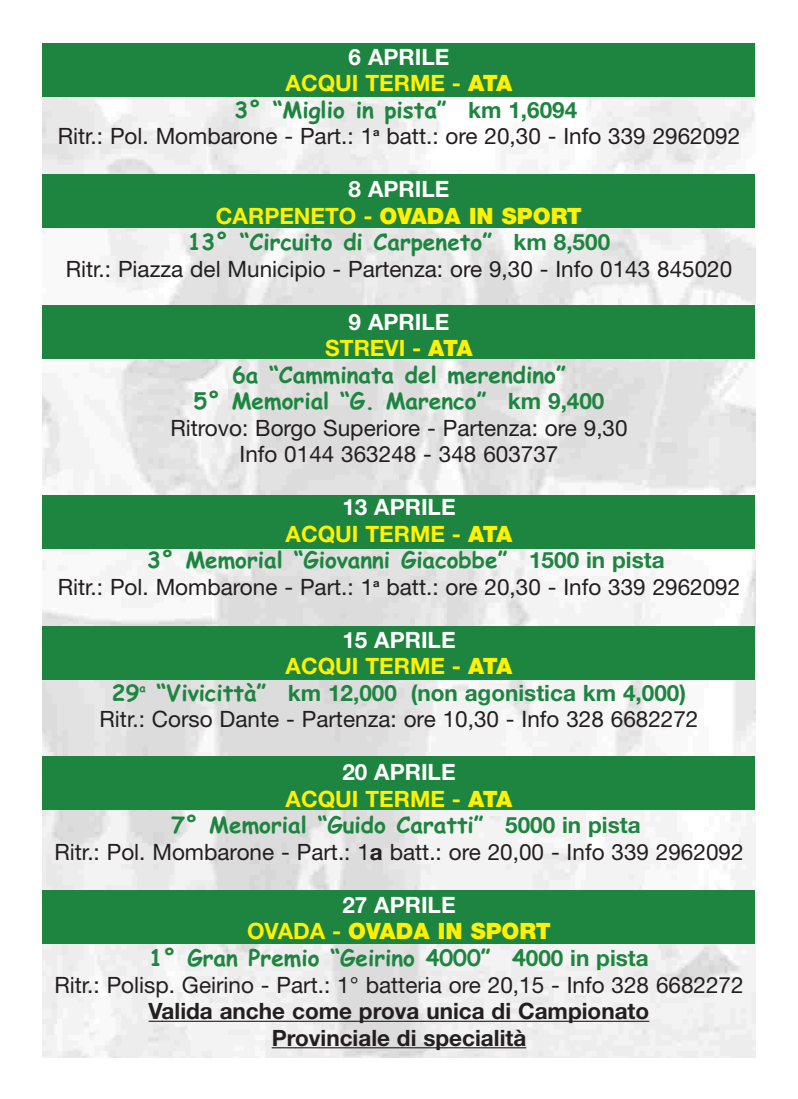
<style>
.page{position:relative;width:798px;height:1099px;background:#fff}
.page>*{position:absolute;margin:0;border:0;box-sizing:border-box;transform-origin:0 0}
.t1{font:22.5px/26.5px "Helvetica Neue";color:#231f20;text-align:center}
.t2{font:700 22.5px/26.5px "Comic Sans MS";color:#1e8540;text-align:center}
.t3{font:700 22.5px/26.5px "Helvetica Neue";color:#fff101;text-align:center}
.t4{font:700 22.5px/26.5px "Helvetica Neue";color:#231f20;text-align:center}
.t5{font:900 22.5px/26.5px "Helvetica Neue";color:#fff101;text-align:center}
.t6{font:700 22.5px/26.5px "Helvetica Neue";color:#fff;text-align:center}
.s1{color:#fff}
.s2{font-weight:900}
.s3{font-family:"Helvetica Neue"}
.s4{font-weight:700;color:#fff}
.s5{font-weight:700}
.s6{color:#fff101}
.s7{font-weight:900;color:#fff101}
.s8{font-weight:700;color:#fff101}
.s9{font-family:"Comic Sans MS";font-weight:700;color:#1e8540}
.s10{font-weight:700;color:#1e8540}
</style>
<div class="page">
<img style="left:43px;top:97px;width:712px;height:960px">
<div style="left:43px;top:43px;width:712px;height:54px;background:#1e8540"></div>
<div style="left:43px;top:174px;width:712px;height:53px;background:#1e8540"></div>
<div style="left:43px;top:306px;width:712px;height:53px;background:#1e8540"></div>
<div style="left:43px;top:495px;width:712px;height:54px;background:#1e8540"></div>
<div style="left:43px;top:756px;width:712px;height:53px;background:#1e8540"></div>
<div style="left:43px;top:626px;width:712px;height:53px;background:#1e8540"></div>
<div style="left:43px;top:890px;width:712px;height:53px;background:#1e8540"></div>
<svg style="left:149px;top:1020px;width:12px;height:1px"></svg>
<hr style="left:161px;top:1020px;width:220px;height:1px;background:#231f20">
<hr style="left:381px;top:1020px;width:268px;height:1px;background:#231f20">
<svg style="left:271px;top:1047px;width:24px;height:1px"></svg>
<hr style="left:295px;top:1047px;width:231px;height:1px;background:#231f20">
<p class="t3" style="left:285px;top:46px;width:228px"><span class="s1">6 APRILE<br></span>ACQUI TERME - <span class="s2">ATA</span></p>
<p class="t2" style="left:234px;top:99px;width:344px">3° “Miglio in pista” <span class="s3">km 1,6094</span></p>
<p class="t1" style="left:58px;top:126px;width:684px">Ritr.: Pol. Mombarone - Part.: 1<sup>a</sup> batt.: ore 20,30 - Info 339 2962092</p>
<p class="t5" style="left:216px;top:178px;width:367px"><span class="s4">8 APRILE<br></span><span class="s5">CARPENETO -</span> OVADA IN SPORT</p>
<p class="t2" style="left:188px;top:231px;width:424px">13° “Circuito di Carpeneto” <span class="s3">km 8,500</span></p>
<p class="t1" style="left:66px;top:258px;width:668px">Ritr.: Piazza del Municipio - Partenza: ore 9,30 - Info 0143 845020</p>
<p class="t6" style="left:325px;top:311px;width:149px">9 APRILE<br><span class="s6">STREVI -</span> <span class="s7">ATA</span></p>
<p class="t2" style="left:193px;top:364px;width:412px">6a “Camminata del merendino”<br>5° Memorial “G. Marenco” <span class="s3">km 9,400</span></p>
<p class="t1" style="left:170px;top:417px;width:458px">Ritrovo: Borgo Superiore - Partenza: ore 9,30<br>Info 0144 363248 - 348 603737</p>
<p class="t3" style="left:285px;top:496px;width:228px"><span class="s1">13 APRILE<br></span>ACQUI TERME - <span class="s2">ATA</span></p>
<p class="t2" style="left:147px;top:549px;width:519px">3° Memorial “Giovanni Giacobbe” <span class="s3">1500 in pista</span></p>
<p class="t1" style="left:58px;top:576px;width:684px">Ritr.: Pol. Mombarone - Part.: 1<sup>a</sup> batt.: ore 20,30 - Info 339 2962092</p>
<p class="t1" style="left:99px;top:629px;width:600px"><span class="s4">15 APRILE<br></span><span class="s8">ACQUI TERME -</span> <span class="s7">ATA<br></span><span class="s9">29</span><sup>a</sup> <span class="s9">“Vivicittà”</span> <span class="s10">km 12,000 (non agonistica km 4,000)<br></span>Ritr.: Corso Dante - Partenza: ore 10,30 - Info 328 6682272</p>
<p class="t3" style="left:285px;top:761px;width:228px"><span class="s1">20 APRILE<br></span>ACQUI TERME - <span class="s2">ATA</span></p>
<p class="t2" style="left:171px;top:814px;width:471px">7° Memorial “Guido Caratti” <span class="s3">5000 in pista</span></p>
<p class="t1" style="left:54px;top:841px;width:690px">Ritr.: Pol. Mombarone - Part.: 1<span class="s5">a</span> batt.: ore 20,00 - Info 339 2962092</p>
<p class="t5" style="left:247px;top:894px;width:305px"><span class="s4">27 APRILE<br></span><span class="s5">OVADA -</span> OVADA IN SPORT</p>
<p class="t2" style="left:149px;top:947px;width:501px">1° Gran Premio “Geirino 4000” 4<span class="s3">000 in pista</span></p>
<p class="t1" style="left:54px;top:974px;width:690px">Ritr.: Polisp. Geirino - Part.: 1° batteria ore 20,15 - Info 328 6682272</p>
<p class="t4" style="left:149px;top:1000px;width:502px">Valida anche come prova unica di Campionato<br>Provinciale di specialità</p>
</div>
